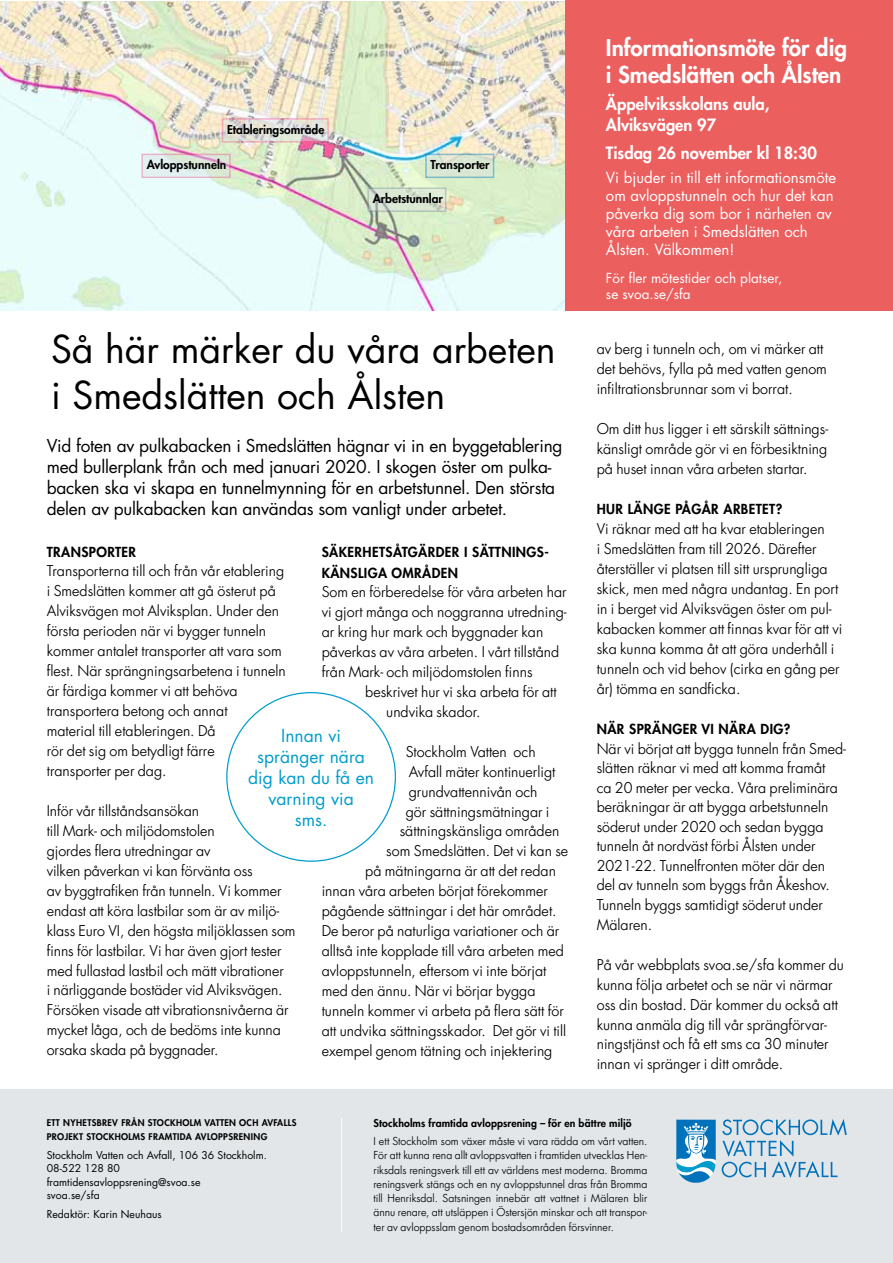
<style>
.page{position:relative;width:893px;height:1263px;background:#fff}
.page>*{position:absolute;margin:0;border:0;box-sizing:border-box;transform-origin:0 0}
.t1{font:37.5px/46.5px "Futura Std";color:#000}
.t2{font:800 22.5px/27px "Futura LT Pro";color:#fff}
.t3{font:17.4px/20.9px "Futura Std";color:#009dcc;text-align:center}
.t4{font:17.25px/21px "Futura Std";letter-spacing:-.015em;color:#000}
.t5{font:800 16.5px/21px "Futura LT Pro";color:#fff}
.t6{font:15px/18px "Futura Std";color:#fff}
.t7{font:14.25px/20px "Futura L Tfor SVOA Sm Lt";color:#000}
.t8{font:800 13.5px/21px "Futura LT Pro";letter-spacing:.03em;color:#000}
.t9{font:13.5px/16.2px "Futura Std";color:#fff}
.t10{font:800 12px "Futura LT Pro";color:#000}
.t11{font:10.5px/14.2px "Futura L Tfor SVOA Sm Lt";letter-spacing:.005em;color:#000;text-align:justify}
.t12{font:10.5px/13.5px "Futura Std";color:#000}
.t13{font:800 10.5px "Futura LT Pro";letter-spacing:.01em;color:#000}
.t14{font:800 9px/13.5px "Futura LT Pro";letter-spacing:.04em;color:#000}
</style>
<div class="page">
<img style="left:0;top:1px;width:565px;height:309px">
<div style="left:565px;top:0;width:328px;height:310px;background:#eb5f5e"></div>
<div style="left:0;top:1090px;width:893px;height:173px;background:#e2e6e9"></div>
<svg style="left:676px;top:1120px;width:40px;height:63px;background:#62abd5"></svg>
<svg style="left:722px;top:1119px;width:125px;height:59px"></svg>
<hr style="left:341px;top:1118px;width:1px;height:114px;background:#fff">
<svg style="left:141px;top:154px;width:90px;height:24px;background:#dfdede"></svg>
<svg style="left:367px;top:187px;width:79px;height:25px;background:#cedcca"></svg>
<svg style="left:222px;top:118px;width:107px;height:25px;background:#dfd4d1"></svg>
<svg style="left:425px;top:154px;width:69px;height:24px;background:#cce0d1"></svg>
<p class="t10" style="left:227px;top:120px;width:99px">Etableringsområde</p>
<p class="t10" style="left:147px;top:156px;width:81px">Avloppstunneln</p>
<p class="t10" style="left:431px;top:156px;width:61px">Transporter</p>
<p class="t10" style="left:373px;top:189px;width:72px">Arbetstunnlar</p>
<h1 class="t1" style="left:51px;top:326px;width:506px">Så här märker du våra arbeten i Smedslätten och Ålsten</h1>
<p class="t4" style="left:47px;top:436px;width:517px">Vid foten av pulkabacken i Smedslätten hägnar vi in en byggetablering med bullerplank från och med januari 2020. I skogen öster om pulka&shy;backen ska vi skapa en tunnelmynning för en arbetstunnel. Den största delen av pulkabacken kan användas som vanligt under arbetet.</p>
<p class="t8" style="left:47px;top:540px;width:91px">TRANSPORTER</p>
<p class="t7" style="left:47px;top:561px;width:240px">Transporterna till och från vår etablering i Smedslätten kommer att gå österut på Alviksvägen mot Alviksplan. Under den första perioden när vi bygger tunneln kommer antalet transporter att vara som flest. När sprängningsarbetena i tunneln är färdiga kommer vi att behöva transportera betong och annat<br>material till etableringen. Då<br>rör det sig om betydligt färre<br>transporter per dag.</p>
<p class="t7" style="left:47px;top:801px;width:250px">Inför vår tillståndsansökan<br>till Mark- och miljödomstolen<br>gjordes flera utredningar av<br>vilken påverkan vi kan förvänta oss<br>av byggtrafiken från tunneln. Vi kommer endast att köra lastbilar som är av miljö&shy;klass Euro VI, den högsta miljöklassen som finns för lastbilar. Vi har även gjort tester med fullastad lastbil och mätt vibrationer<br>i närliggande bostäder vid Alviksvägen.<br>Försöken visade att vibrationsnivåerna är mycket låga, och de bedöms inte kunna orsaka skada på byggnader.</p>
<p class="t8" style="left:322px;top:540px;width:229px">SÄKERHETSÅTGÄRDER I SÄTTNINGS-<br>KÄNSLIGA OMRÅDEN</p>
<p class="t7" style="left:322px;top:582px;width:247px">Som en förberedelse för våra arbeten har vi gjort många och noggranna utredning&shy;ar kring hur mark och byggnader kan påverkas av våra arbeten. I vårt tillstånd från Mark- och miljödomstolen finns</p>
<p class="t7" style="left:386px;top:682px;width:172px;text-indent:-21px">beskrivet hur vi ska arbeta för att undvika skador.</p>
<p class="t7" style="left:406px;top:742px;width:131px">Stockholm Vatten och</p>
<p class="t7" style="left:409px;top:761px;width:148px">Avfall mäter kontinuerligt</p>
<p class="t7" style="left:409px;top:781px;width:130px">grundvattennivån och</p>
<p class="t7" style="left:406px;top:801px;width:145px">gör sättningsmätningar i</p>
<p class="t7" style="left:400px;top:821px;width:161px">sättningskänsliga områden</p>
<p class="t7" style="left:386px;top:841px;width:184px">som Smedslätten. Det vi kan se</p>
<p class="t7" style="left:365px;top:861px;width:192px">på mätningarna är att det redan</p>
<p class="t7" style="left:322px;top:881px;width:228px">innan våra arbeten börjat förekommer</p>
<p class="t7" style="left:322px;top:901px;width:236px">pågående sättningar i det här området.</p>
<p class="t7" style="left:322px;top:921px;width:239px">De beror på naturliga variationer och är</p>
<p class="t7" style="left:322px;top:941px;width:244px">alltså inte kopplade till våra arbeten med</p>
<p class="t7" style="left:322px;top:961px;width:226px">avloppstunneln, eftersom vi inte börjat</p>
<p class="t7" style="left:322px;top:981px;width:215px">med den ännu. När vi börjar bygga</p>
<p class="t7" style="left:322px;top:1001px;width:244px">tunneln kommer vi arbeta på flera sätt för</p>
<p class="t7" style="left:322px;top:1021px;width:246px">att undvika sättningsskador. Det gör vi till</p>
<p class="t7" style="left:322px;top:1041px;width:232px">exempel genom tätning och injektering</p>
<p class="t3" style="left:248px;top:726px;width:127px">Innan vi spränger nära dig kan du få en varning via<br>sms.</p>
<h2 class="t2" style="left:606px;top:33px;width:243px">Informationsmöte för dig i Smedslätten och Ålsten</h2>
<p class="t5" style="left:606px;top:93px;width:165px">Äppelviksskolans aula,<br>Alviksvägen 97</p>
<p class="t5" style="left:606px;top:141px;width:213px">Tisdag 26 november kl 18:30</p>
<p class="t6" style="left:606px;top:169px;width:232px">Vi bjuder in till ett informationsmöte om avloppstunneln och hur det kan påverka dig som bor i närheten av våra arbeten i Smedslätten och<br>Ålsten. Välkommen!</p>
<p class="t9" style="left:606px;top:270px;width:178px">För fler mötestider och platser, se svoa.se/sfa</p>
<p class="t7" style="left:597px;top:339px;width:232px">av berg i tunneln och, om vi märker att det behövs, fylla på med vatten genom infiltrationsbrunnar som vi borrat.</p>
<p class="t7" style="left:597px;top:419px;width:233px;text-align:justify">Om ditt hus ligger i ett särskilt sättnings&shy;känsligt område gör vi en förbesiktning på huset innan våra arbeten startar.</p>
<p class="t8" style="left:597px;top:498px;width:187px">HUR LÄNGE PÅGÅR ARBETET?</p>
<p class="t7" style="left:597px;top:519px;width:247px">Vi räknar med att ha kvar etableringen<br>i Smedslätten fram till 2026. Därefter återställer vi platsen till sitt ursprungliga skick, men med några undantag. En port in i berget vid Alviksvägen öster om pul&shy;kabacken kommer att finnas kvar för att vi ska kunna komma åt att göra underhåll i tunneln och vid behov (cirka en gång per år) tömma en sandficka.</p>
<p class="t8" style="left:597px;top:718px;width:195px">NÄR SPRÄNGER VI NÄRA DIG?</p>
<p class="t7" style="left:597px;top:739px;width:251px;line-height:19.5px">När vi börjat att bygga tunneln från Smed&shy;slätten räknar vi med att komma framåt<br>ca 20 meter per vecka. Våra preliminära beräkningar är att bygga arbetstunneln söderut under 2020 och sedan bygga tunneln åt nordväst förbi Ålsten under 2021-22. Tunnelfronten möter där den del av tunneln som byggs från Åkeshov.<br>Tunneln byggs samtidigt söderut under Mälaren.</p>
<p class="t7" style="left:597px;top:955px;width:249px">På vår webbplats svoa.se/sfa kommer du kunna följa arbetet och se när vi närmar oss din bostad. Där kommer du också att kunna anmäla dig till vår sprängförvar&shy;ningstjänst och få ett sms ca 30 minuter innan vi spränger i ditt område.</p>
<p class="t14" style="left:47px;top:1116px;width:251px">ETT NYHETSBREV FRÅN STOCKHOLM VATTEN OCH AVFALLS<br>PROJEKT STOCKHOLMS FRAMTIDA AVLOPPSRENING</p>
<p class="t12" style="left:47px;top:1148px;width:222px">Stockholm Vatten och Avfall, 106 36 Stockholm.<br>08-522 128 80 framtidensavloppsrening@svoa.se<br>svoa.se/sfa</p>
<p class="t12" style="left:47px;top:1207px;width:116px">Redaktör: Karin Neuhaus</p>
<p class="t13" style="left:373px;top:1115px;width:259px">Stockholms framtida avloppsrening – för en bättre miljö</p>
<p class="t11" style="left:373px;top:1134px;width:275px">I ett Stockholm som växer måste vi vara rädda om vårt vatten.<br>För att kunna rena allt avloppsvatten i framtiden utvecklas Hen&shy;riksdals reningsverk till ett av världens mest moderna. Bromma reningsverk stängs och en ny avloppstunnel dras från Bromma till Henriksdal. Satsningen innebär att vattnet i Mälaren blir ännu renare, att utsläppen i Östersjön minskar och att transpor&shy;ter av avloppsslam genom bostadsområden försvinner.</p>
</div>
